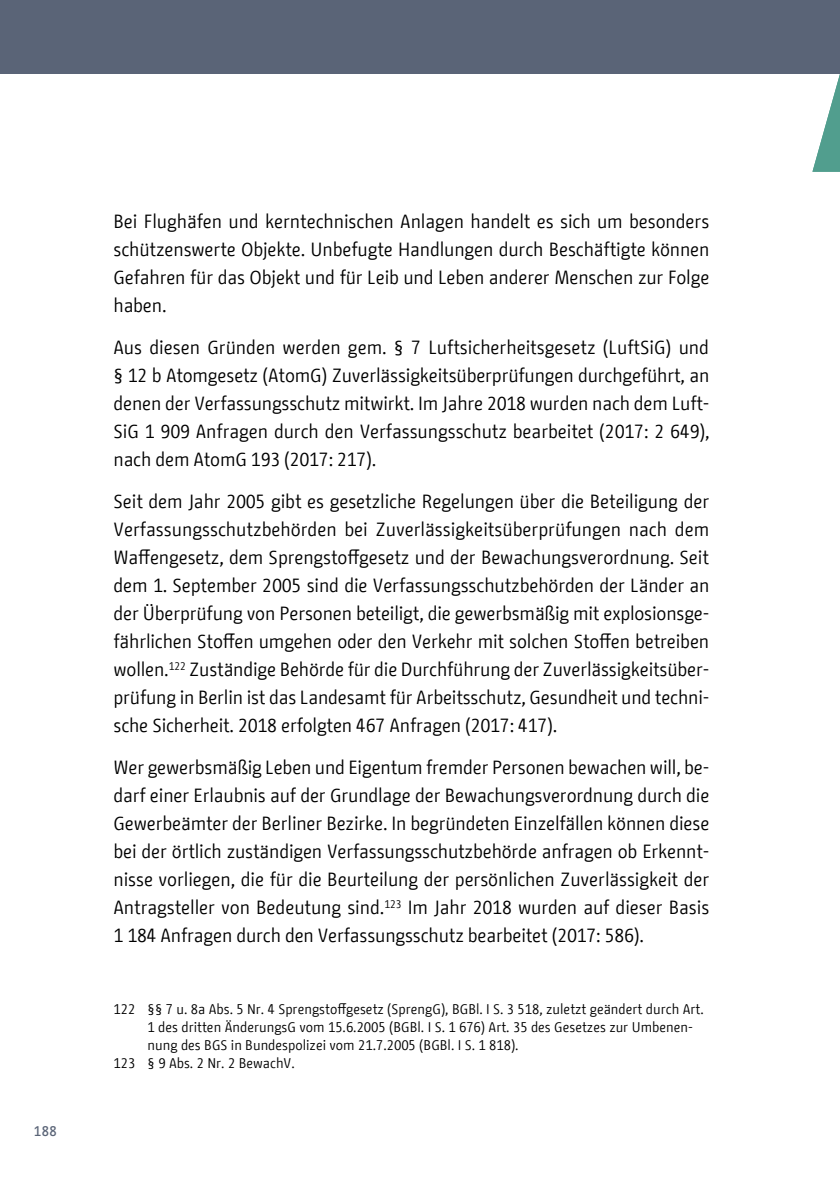
<style>
.page{position:relative;width:840px;height:1191px;background:#fff}
.page>*{position:absolute;margin:0;border:0;box-sizing:border-box;transform-origin:0 0}
.t1{font:19px/28px "BMF Change";letter-spacing:-.01em;color:#000;text-align:justify}
.t2{font:14px "BMF Change";color:#000}
.t3{font:500 14px "BMF Change";color:#5a6477}
</style>
<div class="page">
<div style="left:0;top:0;width:839px;height:74px;background:#5a6477"></div>
<svg style="left:812px;top:77px;width:27px;height:95px"></svg>
<p class="t3" style="left:34px;top:1121px;width:24px">188</p>
<p class="t1" style="left:113px;top:207px;width:597px">Bei Flughäfen und kerntechnischen Anlagen handelt es sich um besonders schützenswerte Objekte. Unbefugte Handlungen durch Beschäftigte können Gefahren für das Objekt und für Leib und Leben anderer Menschen zur Folge haben.</p>
<p class="t1" style="left:113px;top:333px;width:597px">Aus diesen Gründen werden gem. § 7 Luftsicherheitsgesetz (LuftSiG) und § 12 b Atomgesetz (AtomG) Zuverlässigkeitsüberprüfungen durchgeführt, an denen der Verfassungsschutz mitwirkt. Im Jahre 2018 wurden nach dem Luft-SiG 1 909 Anfragen durch den Verfassungsschutz bearbeitet (2017: 2 649), nach dem AtomG 193 (2017: 217).</p>
<p class="t1" style="left:113px;top:487px;width:597px">Seit dem Jahr 2005 gibt es gesetzliche Regelungen über die Beteiligung der Verfassungsschutzbehörden bei Zuverlässigkeitsüberprüfungen nach dem Waffengesetz, dem Sprengstoffgesetz und der Bewachungsverordnung. Seit dem 1. September 2005 sind die Verfassungsschutzbehörden der Länder an der Überprüfung von Personen beteiligt, die gewerbsmäßig mit explosionsge&shy;fährlichen Stoffen umgehen oder den Verkehr mit solchen Stoffen betreiben wollen.<sup>122</sup> Zuständige Behörde für die Durchführung der Zuverlässigkeitsüber&shy;prüfung in Berlin ist das Landesamt für Arbeitsschutz, Gesundheit und techni&shy;sche Sicherheit. 2018 erfolgten 467 Anfragen (2017: 417).</p>
<p class="t1" style="left:113px;top:753px;width:597px">Wer gewerbsmäßig Leben und Eigentum fremder Personen bewachen will, be&shy;darf einer Erlaubnis auf der Grundlage der Bewachungsverordnung durch die Gewerbeämter der Berliner Bezirke. In begründeten Einzelfällen können diese bei der örtlich zuständigen Verfassungsschutzbehörde anfragen ob Erkennt&shy;nisse vorliegen, die für die Beurteilung der persönlichen Zuverlässigkeit der Antragsteller von Bedeutung sind.<sup>123</sup> Im Jahr 2018 wurden auf dieser Basis 1 184 Anfragen durch den Verfassungsschutz bearbeitet (2017: 586).</p>
<p class="t2" style="left:113px;top:999px;width:591px">122 §§ 7 u. 8a Abs. 5 Nr. 4 Sprengstoffgesetz (SprengG), BGBl. I S. 3 518, zuletzt geändert durch Art.</p>
<p class="t2" style="left:147px;top:1017px;width:546px">1 des dritten ÄnderungsG vom 15.6.2005 (BGBl. I S. 1 676) Art. 35 des Gesetzes zur Umbenen-</p>
<p class="t2" style="left:147px;top:1035px;width:372px">nung des BGS in Bundespolizei vom 21.7.2005 (BGBl. I S. 1 818).</p>
<p class="t2" style="left:113px;top:1053px;width:183px">123 § 9 Abs. 2 Nr. 2 BewachV.</p>
</div>
